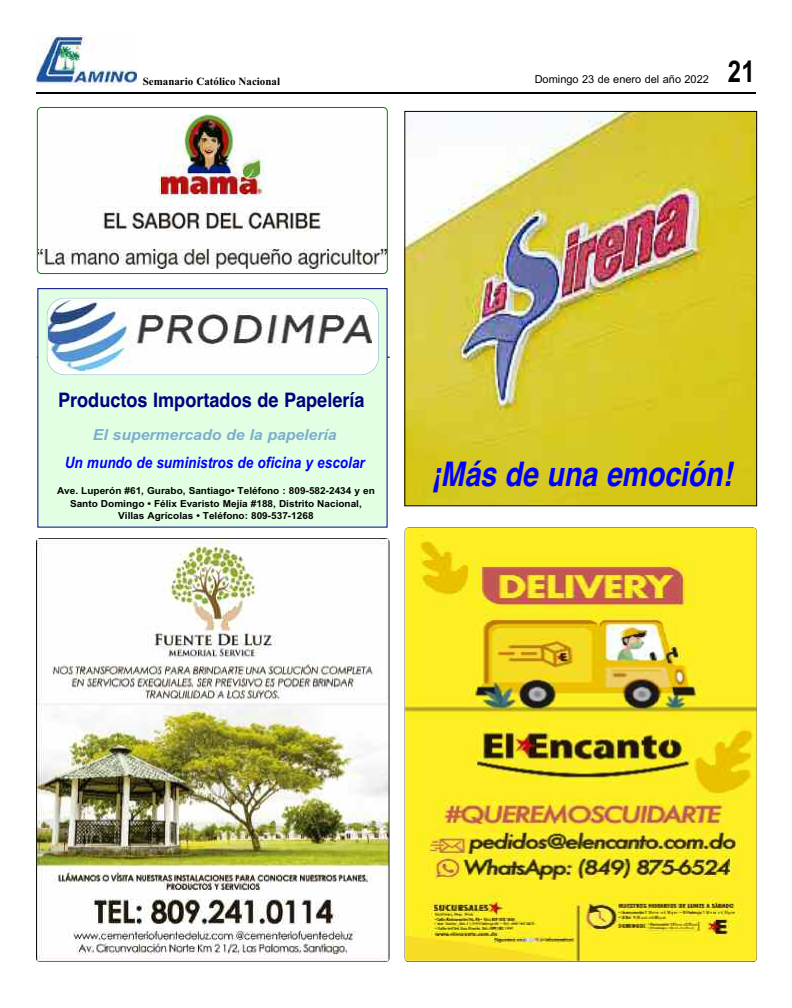
<style>
.page{position:relative;width:792px;height:1008px;background:#fff}
.page>*{position:absolute;margin:0;border:0;box-sizing:border-box;transform-origin:0 0}
.t1{font:italic 700 33.9px "Helvetica";color:#00f;scale:.84 1}
.t2{font:700 30px "Arial";color:#000;scale:.8 1}
.t3{font:700 20px "Helvetica";color:#000080;scale:.91 1}
.t4{font:italic 700 15.7px "Arial";color:#00f;scale:.86 1}
.t5{font:italic 700 15.2px "Arial";color:#7caece;scale:1.04 1}
.t6{font:11px "Arial";color:#000}
.t7{font:700 11px "Times New Roman";color:#000}
.t8{font:700 9.7px/12.6px "Arial";color:#000;text-align:center;scale:1.04 1}
</style>
<div class="page">
<hr style="left:36px;top:92px;width:720px;height:2px;background:#000">
<img style="left:37px;top:35px;width:100px;height:51px">
<img style="left:36px;top:538px;width:354px;height:424px">
<hr style="left:37px;top:357px;width:353px;height:1px;background:#000">
<div style="left:38px;top:289px;width:349px;height:238px;background:#e3ffe3"></div>
<div style="left:47px;top:298px;width:332px;height:77px;background:#fff;border-radius:18px"></div>
<img style="left:48px;top:301px;width:324px;height:69px">
<div style="left:47px;top:298px;width:332px;height:77px;border:1px solid #7caece;border-radius:18px"></div>
<svg style="left:37px;top:107px;width:351px;height:167px"></svg>
<img style="left:405px;top:528px;width:352px;height:433px">
<img style="left:407px;top:113px;width:348px;height:391px">
<div style="left:405px;top:111px;width:352px;height:395px;border:1px solid #000"></div>
<p class="t7" style="left:143px;top:75px;width:139px">Semanario Católico Nacional</p>
<p class="t6" style="left:535px;top:73px;width:176px">Domingo 23 de enero del año 2022</p>
<h2 class="t2" style="left:728px;top:55px;width:35px">21</h2>
<h3 class="t3" style="left:58px;top:388px;width:338px">Productos Importados de Papelería</h3>
<h3 class="t5" style="left:93px;top:426px;width:236px">El supermercado de la papelería</h3>
<h3 class="t4" style="left:65px;top:453px;width:351px">Un mundo de suministros de oficina y escolar</h3>
<p class="t8" style="left:57px;top:485px;width:307px">Ave. Luperón #61, Gurabo, Santiago• Teléfono : 809-582-2434 y en<br>Santo Domingo • Félix Evaristo Mejía #188, Distrito Nacional,<br>Villas Agrícolas • Teléfono: 809-537-1268</p>
<h1 class="t1" style="left:431px;top:454px;width:360px">¡Más de una emoción!</h1>
</div>
